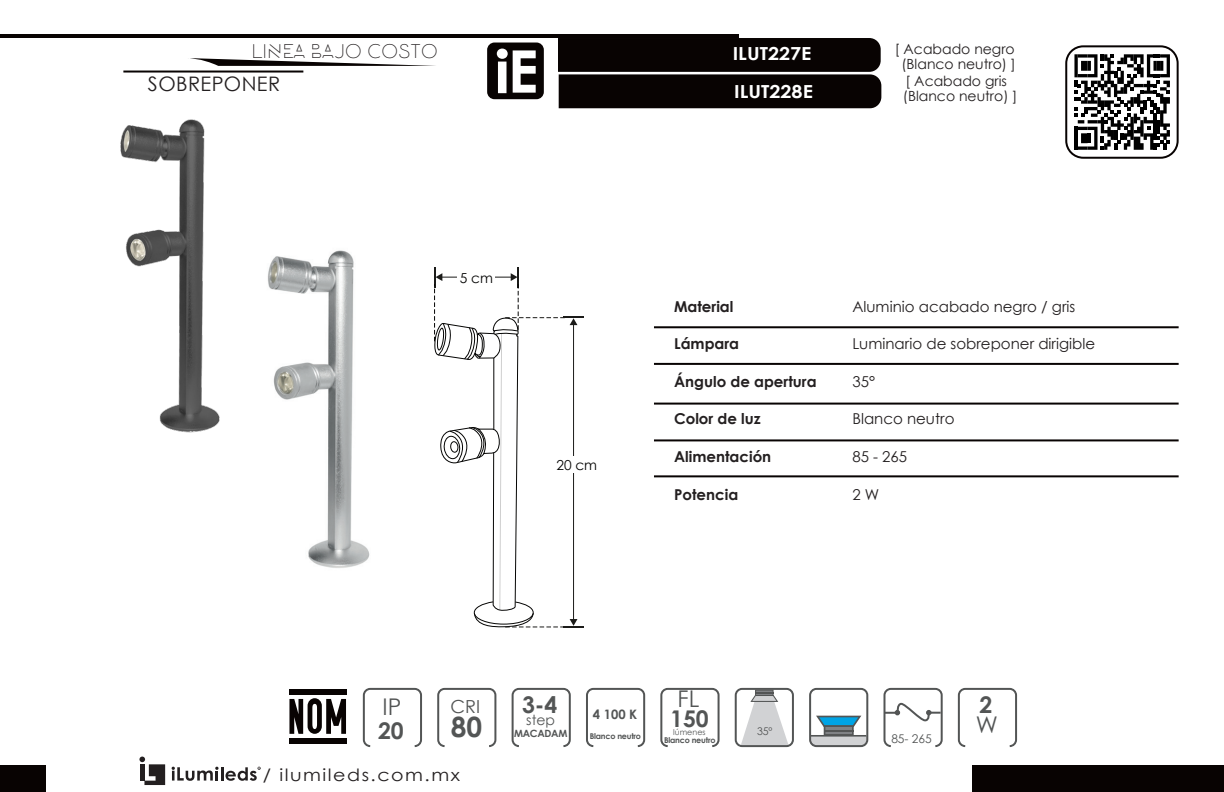
<style>
.page{position:relative;width:1224px;height:792px;background:#fff}
.page>*{position:absolute;margin:0;border:0;box-sizing:border-box;transform-origin:0 0}
.t1{font:700 28px "Century Gothic";color:#535555}
.t2{font:700 23px "Century Gothic";color:#535555}
.t3{font:23px "Century Gothic";color:#535555}
.t4{font:20px "Century Gothic";letter-spacing:.02em;color:#231f20}
.t5{font:19.8px "Lombok";color:#231f20}
.t6{font:700 18px "Century Gothic";color:#fff;scale:1.1 1}
.t7{font:18px "Century Gothic";color:#535555}
.t8{font:17px "Century Gothic";letter-spacing:.08em;color:#231f20;scale:1.12 1}
.t9{font:15px "Century Gothic";color:#231f20}
.t10{font:700 15px "Century Gothic";color:#231f20}
.t11{font:14px "Century Gothic";color:#231f20}
.t12{font:14px "Century Gothic";color:#535555}
.t13{font:13.8px "Century Gothic";color:#050504}
.t14{font:700 13px "Century Gothic";color:#535555}
.t15{font:12px "Century Gothic";color:#535555}
.t16{font:10.6px "Century Gothic";color:#535555}
.t17{font:700 10px "Century Gothic";letter-spacing:-.025em;color:#535555}
.t18{font:700 8px "Century Gothic";letter-spacing:-.025em;color:#535555}
.t19{font:8px "Century Gothic";color:#535555}
</style>
<div class="page">
<div style="left:1065px;top:45px;width:114px;height:114px;border:2px solid #080302;border-radius:17px"></div>
<hr style="left:1px;top:34px;width:738px;height:4px;background:#080302">
<hr style="left:123px;top:71px;width:180px;height:2px;background:#080302">
<div style="left:0;top:765px;width:46px;height:27px;background:#080302"></div>
<div style="left:972px;top:765px;width:252px;height:27px;background:#080302"></div>
<hr style="left:221px;top:767px;width:3px;height:14px;background:#231f20">
<svg style="left:226px;top:767px;width:35px;height:14px"></svg>
<svg style="left:172px;top:767px;width:47px;height:14px"></svg>
<svg style="left:139px;top:757px;width:26px;height:28px"></svg>
<hr style="left:140px;top:764px;width:4px;height:17px;background:#231f20">
<div style="left:558px;top:38px;width:323px;height:70px;background:#080302"></div>
<div style="left:487px;top:43px;width:57px;height:56px;background:#080302;border-radius:7px"></div>
<svg style="left:497px;top:49px;width:39px;height:44px"></svg>
<hr style="left:654px;top:326px;width:525px;height:2px;background:#080302">
<hr style="left:654px;top:363px;width:525px;height:2px;background:#080302">
<hr style="left:654px;top:403px;width:525px;height:2px;background:#080302">
<hr style="left:654px;top:439px;width:525px;height:2px;background:#080302">
<hr style="left:654px;top:475px;width:525px;height:2px;background:#080302">
<img style="left:120px;top:119px;width:100px;height:314px">
<img style="left:268px;top:250px;width:102px;height:318px">
<hr style="left:434px;top:267px;width:2px;height:20px;background:#1b1b19">
<hr style="left:517px;top:267px;width:2px;height:20px;background:#1b1b19">
<svg style="left:434px;top:273px;width:150px;height:355px"></svg>
<svg style="left:190px;top:58px;width:246px;height:8px"></svg>
<svg style="left:812px;top:716px;width:53px;height:28px"></svg>
<hr style="left:824px;top:730px;width:30px;height:1px;background:#535555">
<div style="left:809px;top:688px;width:59px;height:59px;border:2px solid #535555;border-radius:6px"></div>
<hr style="left:811px;top:735px;width:55px;height:2px;background:#535555">
<div style="left:660px;top:688px;width:60px;height:59px;border:2px solid #535555;border-radius:6px"></div>
<div style="left:958px;top:688px;width:59px;height:59px;border:2px solid #535555;border-radius:6px"></div>
<div style="left:363px;top:688px;width:59px;height:59px;border:2px solid #535555;border-radius:6px"></div>
<div style="left:883px;top:688px;width:60px;height:59px;border:2px solid #535555;border-radius:6px"></div>
<svg style="left:883px;top:702px;width:60px;height:20px"></svg>
<svg style="left:741px;top:691px;width:47px;height:53px"></svg>
<div style="left:735px;top:688px;width:59px;height:59px;border:2px solid #535555;border-radius:6px"></div>
<div style="left:437px;top:688px;width:59px;height:59px;border:2px solid #535555;border-radius:6px"></div>
<div style="left:512px;top:688px;width:59px;height:59px;border:2px solid #535555;border-radius:6px"></div>
<div style="left:289px;top:690px;width:58px;height:5px;background:#080302"></div>
<div style="left:289px;top:738px;width:58px;height:5px;background:#080302"></div>
<svg style="left:289px;top:698px;width:57px;height:36px"></svg>
<svg style="left:1074px;top:54px;width:96px;height:96px"></svg>
<div style="left:586px;top:688px;width:59px;height:59px;border:2px solid #535555;border-radius:6px"></div>
<p class="t5" style="left:251px;top:41px;width:188px">LINEA BAJO COSTO</p>
<p class="t4" style="left:148px;top:70px;width:134px">SOBREPONER</p>
<p class="t13" style="left:460px;top:268px;width:35px">5 cm</p>
<p class="t13" style="left:556px;top:456px;width:42px">20 cm</p>
<p class="t6" style="left:733px;top:40px;width:73px">ILUT227E</p>
<p class="t6" style="left:734px;top:78px;width:73px">ILUT228E</p>
<p class="t11" style="left:895px;top:40px;width:121px">[ Acabado negro</p>
<p class="t11" style="left:901px;top:55px;width:116px">(Blanco neutro) ]</p>
<p class="t11" style="left:906px;top:71px;width:103px">[ Acabado gris</p>
<p class="t11" style="left:903px;top:86px;width:116px">(Blanco neutro) ]</p>
<p class="t10" style="left:674px;top:295px;width:61px">Material</p>
<p class="t10" style="left:674px;top:332px;width:67px">Lámpara</p>
<p class="t10" style="left:674px;top:370px;width:144px">Ángulo de apertura</p>
<p class="t10" style="left:674px;top:407px;width:88px">Color de luz</p>
<p class="t10" style="left:674px;top:445px;width:99px">Alimentación</p>
<p class="t10" style="left:674px;top:483px;width:66px">Potencia</p>
<p class="t9" style="left:852px;top:296px;width:224px">Aluminio acabado negro / gris</p>
<p class="t9" style="left:852px;top:333px;width:244px">Luminario de sobreponer dirigible</p>
<p class="t9" style="left:852px;top:371px;width:24px">35°</p>
<p class="t9" style="left:852px;top:408px;width:104px">Blanco neutro</p>
<p class="t9" style="left:852px;top:446px;width:56px">85 - 265</p>
<p class="t9" style="left:852px;top:484px;width:28px">2 W</p>
<p class="t3" style="left:383px;top:691px;width:20px">IP</p>
<p class="t2" style="left:378px;top:713px;width:27px">20</p>
<p class="t7" style="left:451px;top:694px;width:31px">CRI</p>
<p class="t1" style="left:451px;top:706px;width:33px">80</p>
<p class="t8" style="left:263px;top:763px;width:178px">/ ilumileds.com.mx</p>
<p class="t2" style="left:522px;top:687px;width:37px">3-4</p>
<p class="t12" style="left:526px;top:710px;width:30px">step</p>
<p class="t17" style="left:514px;top:726px;width:55px">MACADAM</p>
<p class="t14" style="left:593px;top:704px;width:46px">4 100 K</p>
<p class="t18" style="left:590px;top:730px;width:53px">Blanco neutro</p>
<p class="t3" style="left:678px;top:683px;width:23px">FL</p>
<p class="t2" style="left:670px;top:701px;width:40px">150</p>
<p class="t19" style="left:673px;top:727px;width:34px">lúmenes</p>
<p class="t18" style="left:664px;top:734px;width:53px">Blanco neutro</p>
<p class="t16" style="left:757px;top:724px;width:17px">35º</p>
<p class="t15" style="left:891px;top:730px;width:42px">85- 265</p>
<p class="t2" style="left:980px;top:687px;width:14px">2</p>
<p class="t3" style="left:976px;top:709px;width:24px">W</p>
</div>
